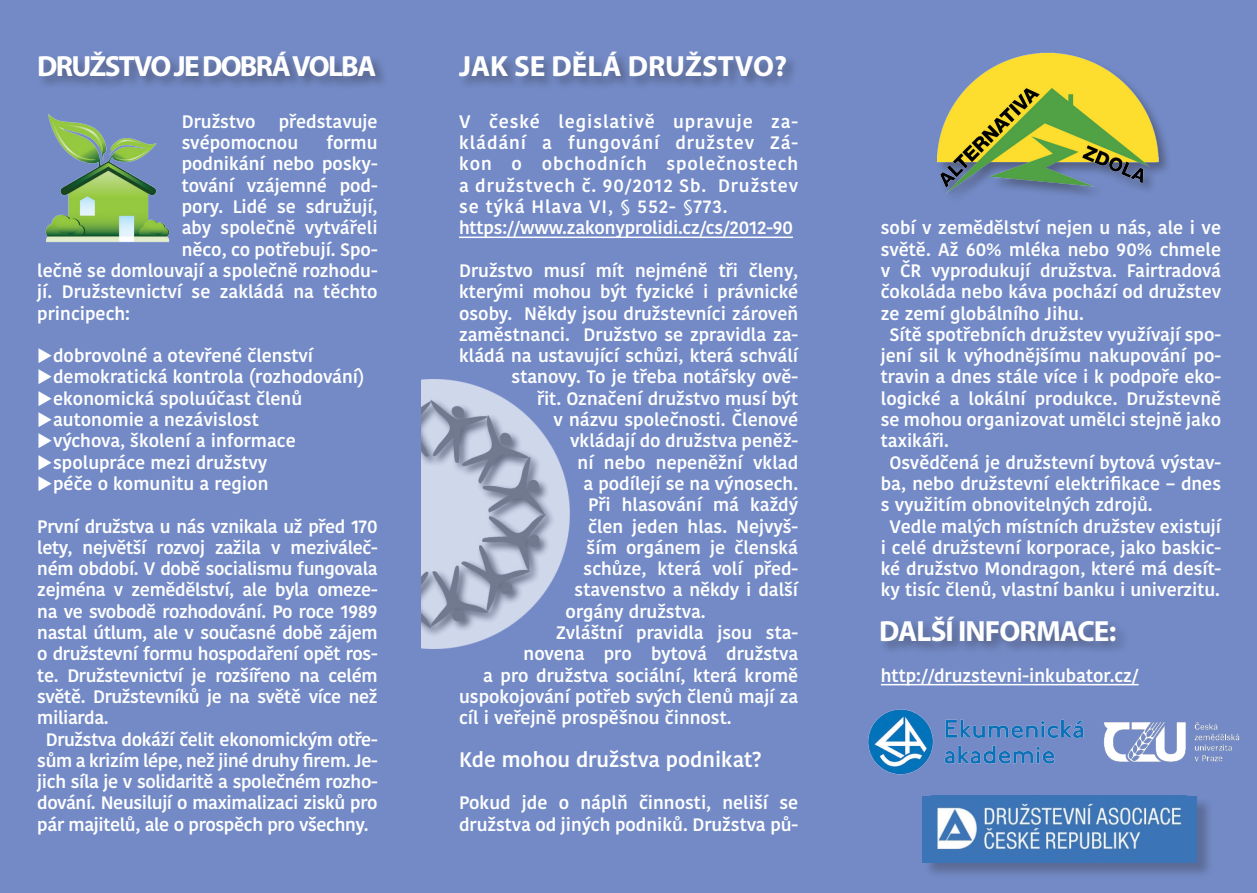
<style>
.page{position:relative;width:1257px;height:893px;background:#fff}
.page>*{position:absolute;margin:0;border:0;box-sizing:border-box;transform-origin:0 0}
.Header_1{font:700 29.25px "Myriad Pro";letter-spacing:-.06em;color:#fff}
.Header_1-2{font:700 29.25px "Myriad Pro";color:#fff}
.Header_1-3{font:700 29.25px "Myriad Pro";letter-spacing:-.03em;color:#fff}
.body_text_-_bez_odsa{font:600 21px "Kohinoor Bangla";color:#fff}
.body_text_-_bez_odsa-2{font:600 18px/21.3px "Kohinoor Bangla";color:#fff;text-align:justify}
.body_text{font:600 18px/21.3px "Kohinoor Bangla";color:#fff;text-align:justify}
.body_text-2{font:600 18px/21.3px "Kohinoor Bangla";letter-spacing:-.02em;color:#fff;text-align:center}
</style>
<div class="page">
<div style="left:0;top:0;width:1256px;height:893px;background:#738ac6"></div>
<hr style="left:459px;top:237px;width:334px;height:1px;background:#fff">
<hr style="left:880px;top:684px;width:258px;height:1px;background:#fff">
<div style="left:935px;top:52px;width:237px;height:154px;background:#231f20;opacity:.4"></div>
<img style="left:937px;top:47px;width:221px;height:155px">
<div style="left:923px;top:796px;width:291px;height:84px;background:#231f20;opacity:.29"></div>
<div style="left:922px;top:796px;width:275px;height:66px;background:#3c75b7"></div>
<img style="left:937px;top:803px;width:245px;height:47px">
<img style="left:41px;top:111px;width:133px;height:133px">
<img style="left:422px;top:362px;width:164px;height:304px">
<img style="left:851px;top:700px;width:225px;height:83px">
<img style="left:1076px;top:693px;width:180px;height:94px">
<div style="left:37px;top:50px;width:352px;height:40px;background:#231f20;opacity:.4"></div>
<div style="left:457px;top:50px;width:342px;height:40px;background:#231f20;opacity:.4"></div>
<div style="left:879px;top:614px;width:250px;height:41px;background:#231f20;opacity:.4"></div>
<p class="Header_1" style="left:37px;top:47px;width:340px">DRUŽSTVO JE DOBRÁ VOLBA</p>
<p class="Header_1-2" style="left:459px;top:47px;width:329px">JAK SE DĚLÁ DRUŽSTVO?</p>
<p class="body_text_-_bez_odsa-2" style="left:182px;top:110px;width:197px;text-indent:97px">představuje svépomocnou</p>
<p class="body_text_-_bez_odsa-2" style="left:182px;top:110px;width:75px">Družstvo</p>
<p class="body_text_-_bez_odsa-2" style="left:326px;top:131px;width:53px">formu</p>
<p class="body_text_-_bez_odsa-2" style="left:182px;top:153px;width:197px">podnikání nebo posky-</p>
<p class="body_text_-_bez_odsa-2" style="left:182px;top:174px;width:197px">tování vzájemné pod-</p>
<p class="body_text_-_bez_odsa-2" style="left:182px;top:195px;width:197px">pory. Lidé se sdružují,</p>
<p class="body_text_-_bez_odsa-2" style="left:182px;top:217px;width:197px">aby společně vytvářeli</p>
<p class="body_text_-_bez_odsa-2" style="left:182px;top:238px;width:197px">něco, co potřebují. Spo-</p>
<p class="body_text_-_bez_odsa-2" style="left:37px;top:259px;width:342px">lečně se domlouvají a společně rozhodu-</p>
<p class="body_text_-_bez_odsa-2" style="left:37px;top:281px;width:342px">jí. Družstevnictví se zakládá na těchto</p>
<p class="body_text_-_bez_odsa-2" style="left:37px;top:302px;width:94px">principech:</p>
<p class="body_text_-_bez_odsa-2" style="left:37px;top:344px;width:277px">◆dobrovolné a otevřené členství</p>
<p class="body_text_-_bez_odsa-2" style="left:37px;top:366px;width:329px">◆demokratická kontrola (rozhodování)</p>
<p class="body_text_-_bez_odsa-2" style="left:37px;top:387px;width:266px">◆ekonomická spoluúčast členů</p>
<p class="body_text_-_bez_odsa-2" style="left:37px;top:408px;width:223px">◆autonomie a nezávislost</p>
<p class="body_text_-_bez_odsa-2" style="left:37px;top:430px;width:260px">◆výchova, školení a informace</p>
<p class="body_text_-_bez_odsa-2" style="left:37px;top:451px;width:231px">◆spolupráce mezi družstvy</p>
<p class="body_text_-_bez_odsa-2" style="left:37px;top:472px;width:233px">◆péče o komunitu a region</p>
<p class="body_text_-_bez_odsa-2" style="left:37px;top:515px;width:342px">První družstva u nás vznikala už před 170 lety, největší rozvoj zažila v meziváleč&shy;ném období. V době socialismu fungovala zejména v zemědělství, ale byla omeze&shy;na ve svobodě rozhodování. Po roce 1989 nastal útlum, ale v současné době zájem o družstevní formu hospodaření opět ros&shy;te. Družstevnictví je rozšířeno na celém světě. Družstevníků je na světě více než miliarda.</p>
<p class="body_text-2" style="left:37px;top:728px;width:342px">Družstva dokáží čelit ekonomickým otře&shy;sům a krizím lépe, než jiné druhy firem. Je&shy;jich síla je v solidaritě a společném rozho&shy;dování. Neusilují o maximalizaci zisků pro pár majitelů, ale o prospěch pro všechny.</p>
<p class="body_text_-_bez_odsa-2" style="left:459px;top:110px;width:341px">V české legislativě upravuje za&shy;kládání a fungování družstev Zá&shy;kon o obchodních společnostech a družstvech č. 90/2012 Sb. Družstev se týká Hlava VI, § 552- §773.</p>
<p class="body_text_-_bez_odsa-2" style="left:459px;top:217px;width:335px">https://www.zakonyprolidi.cz/cs/2012-90</p>
<p class="body_text_-_bez_odsa-2" style="left:459px;top:259px;width:340px">Družstvo musí mít nejméně tři členy,</p>
<p class="body_text_-_bez_odsa-2" style="left:459px;top:281px;width:341px">kterými mohou být fyzické i právnické</p>
<p class="body_text_-_bez_odsa-2" style="left:459px;top:302px;width:340px">osoby. Někdy jsou družstevníci zároveň</p>
<p class="body_text_-_bez_odsa-2" style="left:459px;top:323px;width:340px">zaměstnanci. Družstvo se zpravidla za-</p>
<p class="body_text_-_bez_odsa-2" style="left:459px;top:344px;width:340px">kládá na ustavující schůzi, která schválí</p>
<p class="body_text_-_bez_odsa-2" style="left:511px;top:366px;width:288px">stanovy. To je třeba notářsky ově-</p>
<p class="body_text_-_bez_odsa-2" style="left:537px;top:387px;width:262px">řit. Označení družstvo musí být</p>
<p class="body_text_-_bez_odsa-2" style="left:553px;top:408px;width:246px">v názvu společnosti. Členové</p>
<p class="body_text_-_bez_odsa-2" style="left:570px;top:430px;width:229px">vkládají do družstva peněž-</p>
<p class="body_text_-_bez_odsa-2" style="left:577px;top:451px;width:222px">ní nebo nepeněžní vklad</p>
<p class="body_text_-_bez_odsa-2" style="left:583px;top:472px;width:216px">a podílejí se na výnosech.</p>
<p class="body_text_-_bez_odsa-2" style="left:588px;top:494px;width:212px">Při hlasování má každý</p>
<p class="body_text_-_bez_odsa-2" style="left:588px;top:515px;width:211px">člen jeden hlas. Nejvyš-</p>
<p class="body_text_-_bez_odsa-2" style="left:586px;top:536px;width:213px">ším orgánem je členská</p>
<p class="body_text_-_bez_odsa-2" style="left:583px;top:557px;width:216px">schůze, která volí před-</p>
<p class="body_text_-_bez_odsa-2" style="left:574px;top:579px;width:225px">stavenstvo a někdy i další</p>
<p class="body_text_-_bez_odsa-2" style="left:565px;top:600px;width:141px">orgány družstva.</p>
<p class="body_text" style="left:556px;top:621px;width:243px">Zvláštní pravidla jsou sta-</p>
<p class="body_text" style="left:523px;top:643px;width:276px">novena pro bytová družstva</p>
<p class="body_text" style="left:483px;top:664px;width:317px">a pro družstva sociální, která kromě</p>
<p class="body_text" style="left:459px;top:685px;width:341px">uspokojování potřeb svých členů mají za</p>
<p class="body_text" style="left:459px;top:707px;width:274px">cíl i veřejně prospěšnou činnost.</p>
<p class="body_text_-_bez_odsa" style="left:459px;top:742px;width:304px">Kde mohou družstva podnikat?</p>
<p class="body_text_-_bez_odsa-2" style="left:459px;top:792px;width:341px">Pokud jde o náplň činnosti, neliší se družstva od jiných podniků. Družstva pů-</p>
<p class="body_text_-_bez_odsa-2" style="left:880px;top:217px;width:342px">sobí v zemědělství nejen u nás, ale i ve světě. Až 60% mléka nebo 90% chmele v ČR vyprodukují družstva. Fairtradová čokoláda nebo káva pochází od družstev ze zemí globálního Jihu.</p>
<p class="body_text" style="left:880px;top:323px;width:342px;text-indent:9px">Sítě spotřebních družstev využívají spo&shy;jení sil k výhodnějšímu nakupování po&shy;travin a dnes stále více i k podpoře eko&shy;logické a lokální produkce. Družstevně se mohou organizovat umělci stejně jako taxikáři.</p>
<p class="body_text" style="left:880px;top:451px;width:342px;text-indent:9px">Osvědčená je družstevní bytová výstav&shy;ba, nebo družstevní elektrifikace – dnes s využitím obnovitelných zdrojů.</p>
<p class="body_text" style="left:880px;top:515px;width:342px;text-align:center">Vedle malých místních družstev existují i celé družstevní korporace, jako baskic&shy;ké družstvo Mondragon, které má desít&shy;ky tisíc členů, vlastní banku i univerzitu.</p>
<p class="Header_1-3" style="left:879px;top:612px;width:238px">DALŠÍ INFORMACE:</p>
<p class="body_text_-_bez_odsa-2" style="left:880px;top:664px;width:259px">http://druzstevni-inkubator.cz/</p>
</div>
